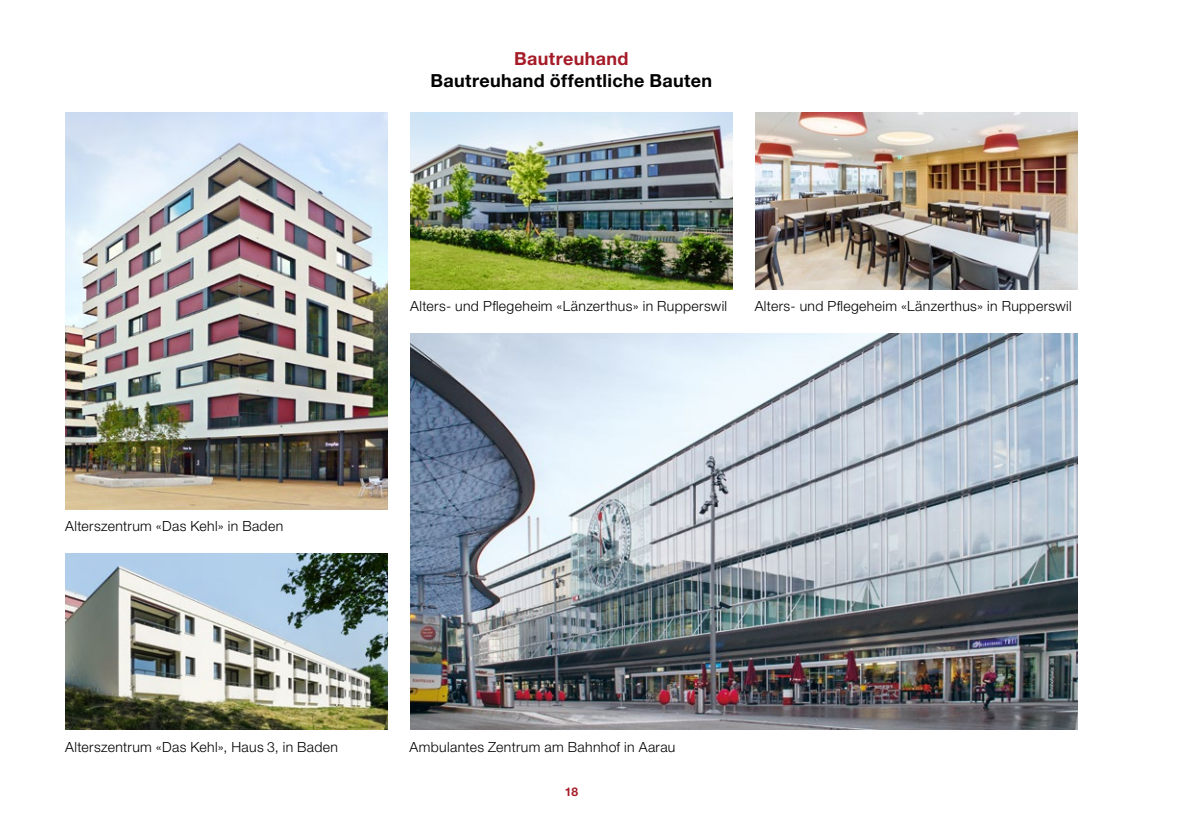
<style>
.page{position:relative;width:1191px;height:840px;background:#fff}
.page>*{position:absolute;margin:0;border:0;box-sizing:border-box;transform-origin:0 0}
.t1{font:700 18px "Helvetica Neue LT Pro";letter-spacing:.02em;color:#000}
.t2{font:700 18px "Helvetica Neue LT Pro";letter-spacing:.02em;color:#a51b27}
.t3{font:300 14px "Helvetica Neue LT Pro";letter-spacing:.025em;color:#000}
.t4{font:700 12px "Helvetica Neue LT Pro";color:#a51b27}
</style>
<div class="page">
<img style="left:410px;top:333px;width:667px;height:396px">
<img style="left:65px;top:113px;width:322px;height:396px">
<img style="left:755px;top:113px;width:322px;height:176px">
<img style="left:410px;top:113px;width:322px;height:176px">
<img style="left:65px;top:553px;width:322px;height:176px">
<p class="t2" style="left:514px;top:47px;width:116px">Bautreuhand</p>
<p class="t1" style="left:430px;top:69px;width:283px">Bautreuhand öffentliche Bauten</p>
<p class="t3" style="left:65px;top:517px;width:219px">Alterszentrum «Das Kehl» in Baden</p>
<p class="t3" style="left:410px;top:297px;width:318px">Alters- und Pflegeheim «Länzerthus» in Rupperswil</p>
<p class="t3" style="left:754px;top:297px;width:318px">Alters- und Pflegeheim «Länzerthus» in Rupperswil</p>
<p class="t3" style="left:65px;top:737px;width:274px">Alterszentrum «Das Kehl», Haus 3, in Baden</p>
<p class="t3" style="left:410px;top:737px;width:267px">Ambulantes Zentrum am Bahnhof in Aarau</p>
<p class="t4" style="left:565px;top:783px;width:15px">18</p>
</div>
